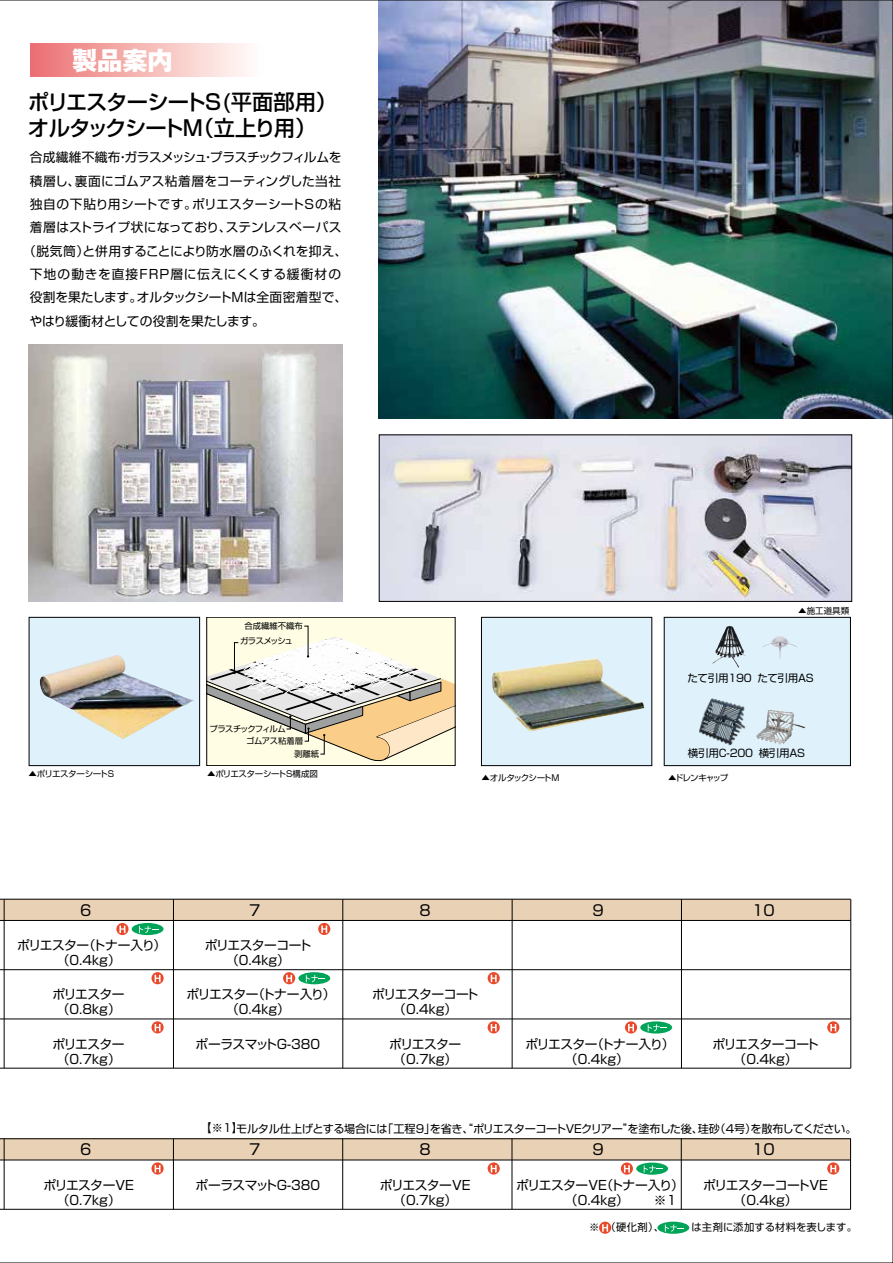
<style>
.page{position:relative;width:893px;height:1263px;background:#fff}
.page>*{position:absolute;margin:0;border:0;box-sizing:border-box;transform-origin:0 0}
.t1{font:800 25.2px "Gothic MB101 Pro";color:#fff}
.t2{font:500 21.3px/25.5px "Shin Go Pro";letter-spacing:-.035em;color:#000}
.t3{font:14.85px "Shin Go Pro";color:#000}
.t4{font:12.75px/14.9px "Shin Go Pro";letter-spacing:-.02em;color:#000;text-align:center}
.t5{font:12.75px/14.9px "Shin Go Pro";letter-spacing:-.045em;color:#000;text-align:center}
.t6{font:12.75px "Shin Go Pro";letter-spacing:.005em;color:#000}
.t7{font:12.75px "Shin Go Pro";letter-spacing:.015em;color:#000}
.t8{font:12.75px "Shin Go Pro";color:#000}
.t9{font:12.75px "Shin Go Pro";letter-spacing:.07em;color:#000}
.t10{font:12.75px/14.9px "Shin Go Pro";letter-spacing:-.04em;color:#000;text-align:center}
.t11{font:11.1px "Shin Go Pro";letter-spacing:-.035em;color:#000}
.t12{font:10.5px "Shin Go Pro";letter-spacing:-.02em;color:#000}
.t13{font:10.35px "Shin Go Pro";letter-spacing:.01em;color:#000}
.t14{font:8.55px "Shin Go Pro";letter-spacing:-.045em;color:#000}
.t15{font:8.55px "Shin Go Pro";letter-spacing:-.115em;color:#000}
.t16{font:8.4px/15px "Shin Go Pro";letter-spacing:-.045em;color:#000}
.t17{font:8.4px "Shin Go Pro";letter-spacing:-.085em;color:#000}
</style>
<div class="page">
<img style="left:0;top:0;width:893px;height:1263px">
<img style="left:698px;top:698px;width:49px;height:48px">
<h1 class="t1" style="left:72px;top:39px;width:102px">製品案内</h1>
<h2 class="t2" style="left:28px;top:87px;width:311px">ポリエスターシートS(平面部用）オルタックシートM（立上り用）</h2>
<p class="t4" style="left:30px;top:148px;width:313px">合成繊維不織布・ガラスメッシュ・プラスチックフィルムを</p>
<p class="t6" style="left:30px;top:170px;width:313px">積層し、裏面にゴムアス粘着層をコーティングした当社</p>
<p class="t7" style="left:30px;top:194px;width:313px">独自の下貼り用シートです。ポリエスターシートSの粘</p>
<p class="t8" style="left:30px;top:217px;width:313px">着層はストライプ状になっており、ステンレスベーパス</p>
<p class="t4" style="left:23px;top:242px;width:326px">（脱気筒）と併用することにより防水層のふくれを抑え、</p>
<p class="t9" style="left:30px;top:264px;width:313px">下地の動きを直接FRP層に伝えにくくする緩衝材の</p>
<p class="t4" style="left:30px;top:289px;width:319px">役割を果たします。オルタックシートMは全面密着型で、</p>
<p class="t4" style="left:29px;top:312px;width:237px">やはり緩衝材としての役割を果たします。</p>
<p class="t16" style="left:240px;top:618px;width:64px;text-indent:4px">合成繊維不織布ガラスメッシュ</p>
<p class="t17" style="left:209px;top:722px;width:78px">プラスチックフィルム</p>
<p class="t16" style="left:246px;top:732px;width:58px">ゴムアス粘着層</p>
<p class="t16" style="left:294px;top:745px;width:27px">剥離紙</p>
<p class="t14" style="left:29px;top:767px;width:87px">▲ポリエスターシートS</p>
<p class="t14" style="left:207px;top:767px;width:113px">▲ポリエスターシートS構成図</p>
<p class="t14" style="left:798px;top:603px;width:53px">▲施工道具類</p>
<p class="t12" style="left:688px;top:670px;width:128px">たて引用190 たて引用AS</p>
<p class="t12" style="left:688px;top:745px;width:119px">横引用C-200 横引用AS</p>
<p class="t14" style="left:482px;top:770px;width:79px">▲オルタックシートM</p>
<p class="t15" style="left:668px;top:770px;width:62px">▲ドレンキャップ</p>
<p class="t3" style="left:80px;top:898px;width:13px">6</p>
<p class="t3" style="left:249px;top:898px;width:13px">7</p>
<p class="t3" style="left:420px;top:898px;width:13px">8</p>
<p class="t3" style="left:592px;top:898px;width:13px">9</p>
<p class="t3" style="left:752px;top:898px;width:24px">10</p>
<p class="t5" style="left:17px;top:936px;width:151px">ポリエスター（トナー入り）（0.4kg）</p>
<p class="t5" style="left:53px;top:985px;width:74px">ポリエスター（0.8kg）</p>
<p class="t5" style="left:53px;top:1035px;width:74px">ポリエスター（0.7kg）</p>
<p class="t5" style="left:205px;top:936px;width:108px">ポリエスターコート（0.4kg）</p>
<p class="t5" style="left:187px;top:985px;width:151px">ポリエスター（トナー入り）（0.4kg）</p>
<p class="t4" style="left:196px;top:1035px;width:126px">ポーラスマットG-380</p>
<p class="t5" style="left:372px;top:985px;width:108px">ポリエスターコート（0.4kg）</p>
<p class="t5" style="left:389px;top:1035px;width:74px">ポリエスター（0.7kg）</p>
<p class="t5" style="left:525px;top:1035px;width:151px">ポリエスター（トナー入り）（0.4kg）</p>
<p class="t5" style="left:712px;top:1035px;width:108px">ポリエスターコート（0.4kg）</p>
<p class="t11" style="left:201px;top:1120px;width:657px">【※1】モルタル仕上げとする場合には「工程9」を省き、“ポリエスターコートVEクリアー”を塗布した後、珪砂（4号）を散布してください。</p>
<p class="t3" style="left:80px;top:1137px;width:13px">6</p>
<p class="t3" style="left:249px;top:1137px;width:13px">7</p>
<p class="t3" style="left:420px;top:1137px;width:13px">8</p>
<p class="t3" style="left:592px;top:1137px;width:13px">9</p>
<p class="t3" style="left:752px;top:1137px;width:24px">10</p>
<p class="t4" style="left:43px;top:1176px;width:92px">ポリエスターVE（0.7kg）</p>
<p class="t4" style="left:196px;top:1176px;width:126px">ポーラスマットG-380</p>
<p class="t4" style="left:380px;top:1176px;width:92px">ポリエスターVE（0.7kg）</p>
<p class="t4" style="left:516px;top:1176px;width:169px">ポリエスターVE（トナー入り）（0.4kg）</p>
<p class="t4" style="left:654px;top:1191px;width:24px">※1</p>
<p class="t10" style="left:703px;top:1176px;width:126px">ポリエスターコートVE（0.4kg）</p>
<p class="t13" style="left:589px;top:1219px;width:269px">※　（硬化剤）、　　　は主剤に添加する材料を表します。</p>
</div>
